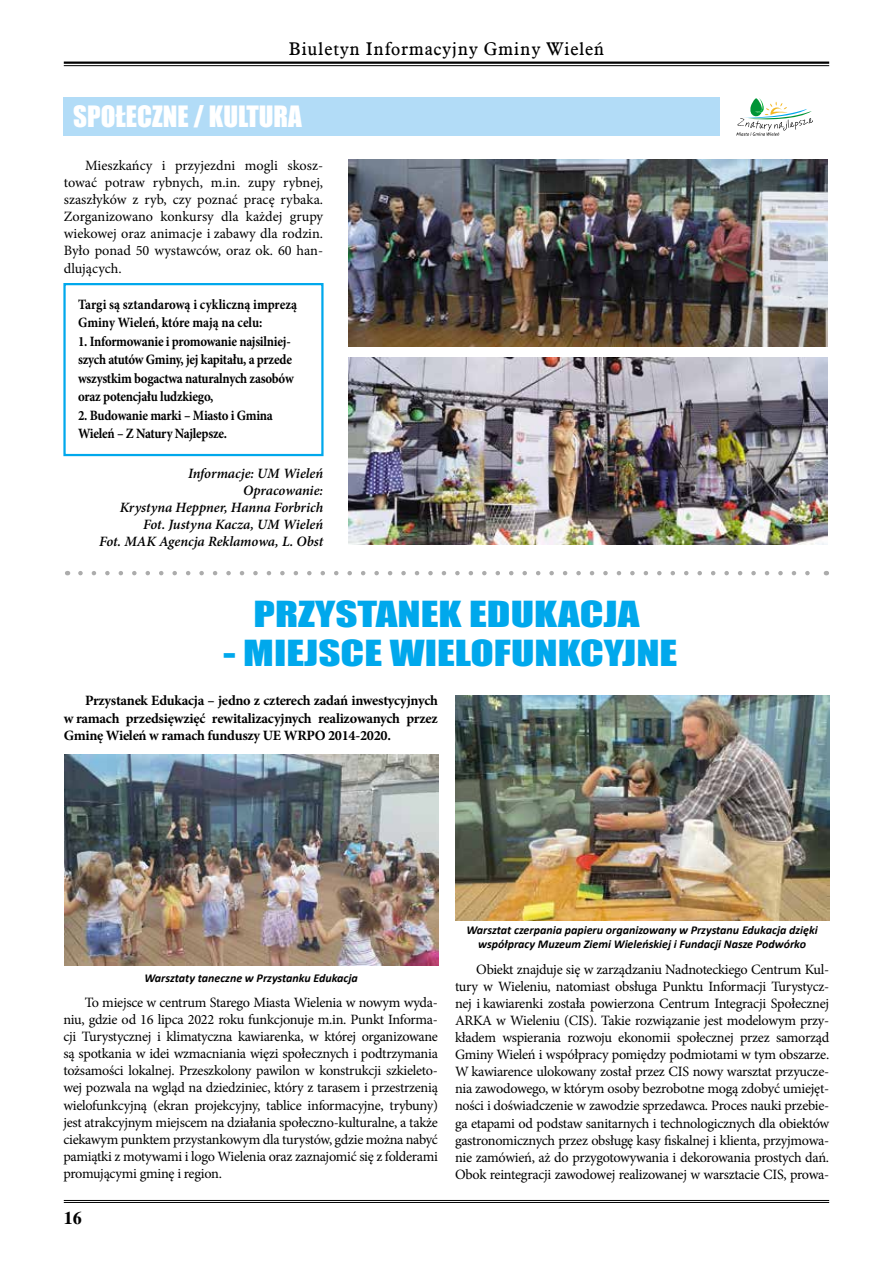
<style>
.page{position:relative;width:893px;height:1263px;background:#fff}
.page>*{position:absolute;margin:0;border:0;box-sizing:border-box;transform-origin:0 0}
.t1{font:33px "Impact";color:#00a8ec;scale:1.3 1}
.t2{font:27px "Impact";color:#fff}
.t3{font:18px "Aldine 721 EU";letter-spacing:.04em;color:#000}
.t4{font:700 18px "Dutch 801 EU";color:#000}
.t5{font:14.25px/17.1px "Minion Pro";letter-spacing:-.02em;color:#000;text-align:justify}
.t6{font:700 14.25px/18.5px "Minion Pro";letter-spacing:-.02em;color:#000;scale:.9 1}
.t7{font:700 14.25px/17.1px "Minion Pro";letter-spacing:-.02em;color:#000;text-align:justify}
.t8{font:italic 600 14.25px/17.1px "Minion Pro";letter-spacing:-.005em;color:#000;text-align:right}
.t9{font:700 14.25px/18.5px "Minion Pro";color:#000;scale:.9 1}
.t10{font:italic 700 12px/14.4px "Calibri";color:#000;text-align:center}
</style>
<div class="page">
<hr style="left:64px;top:1200px;width:765px;height:1px;background:#000">
<hr style="left:64px;top:1202px;width:765px;height:1px;background:#000">
<hr style="left:64px;top:62px;width:765px;height:2px;background:#000">
<hr style="left:64px;top:65px;width:765px;height:1px;background:#000">
<div style="left:64px;top:98px;width:656px;height:38px;background:#b2dcf7"></div>
<svg style="left:736px;top:98px;width:77px;height:38px"></svg>
<img style="left:455px;top:695px;width:374px;height:226px">
<img style="left:64px;top:755px;width:375px;height:210px">
<svg style="left:80px;top:571px;width:730px;height:4px"></svg>
<img style="left:349px;top:160px;width:479px;height:187px">
<img style="left:349px;top:357px;width:479px;height:188px">
<div style="left:63px;top:283px;width:261px;height:173px;border:2px solid #00a8ec"></div>
<p class="t3" style="left:289px;top:38px;width:317px">Biuletyn Informacyjny Gminy Wieleń</p>
<h2 class="t2" style="left:73px;top:95px;width:230px">SPOŁECZNE / KULTURA</h2>
<p class="t5" style="left:64px;top:157px;width:261px;text-indent:21px">Mieszkańcy i przyjezdni mogli skosz&shy;tować potraw rybnych, m.in. zupy rybnej, szaszłyków z ryb, czy poznać pracę rybaka.<br>Zorganizowano konkursy dla każdej grupy wiekowej oraz animacje i zabawy dla rodzin.<br>Było ponad 50 wystawców, oraz ok. 60 han&shy;dlujących.</p>
<p class="t9" style="left:78px;top:295px;width:245px">Targi są sztandarową i cykliczną imprezą<br>Gminy Wieleń, które mają na celu:</p>
<p class="t6" style="left:78px;top:332px;width:241px">1. Informowanie i promowanie najsilniej&shy;szych atutów Gminy, jej kapitału, a przede wszystkim bogactwa naturalnych zasobów oraz potencjału ludzkiego,</p>
<p class="t6" style="left:78px;top:406px;width:218px">2. Budowanie marki – Miasto i Gmina<br>Wieleń – Z Natury Najlepsze.</p>
<p class="t8" style="left:99px;top:464px;width:226px">Informacje: UM Wieleń<br>Opracowanie:<br>Krystyna Heppner, Hanna Forbrich<br>Fot. Justyna Kacza, UM Wieleń<br>Fot. MAK Agencja Reklamowa, L. Obst</p>
<h1 class="t1" style="left:253px;top:588px;width:298px">PRZYSTANEK EDUKACJA</h1>
<h1 class="t1" style="left:223px;top:628px;width:351px">- MIEJSCE WIELOFUNKCYJNE</h1>
<p class="t7" style="left:64px;top:692px;width:376px;text-indent:21px">Przystanek Edukacja – jedno z czterech zadań inwestycyjnych w ramach przedsięwzięć rewitalizacyjnych realizowanych przez Gminę Wieleń w ramach funduszy UE WRPO 2014-2020.</p>
<p class="t10" style="left:144px;top:970px;width:215px">Warsztaty taneczne w Przystanku Edukacja</p>
<p class="t5" style="left:63px;top:994px;width:376px;text-indent:21px">To miejsce w centrum Starego Miasta Wielenia w nowym wyda&shy;niu, gdzie od 16 lipca 2022 roku funkcjonuje m.in. Punkt Informa&shy;cji Turystycznej i klimatyczna kawiarenka, w której organizowane są spotkania w idei wzmacniania więzi społecznych i podtrzymania tożsamości lokalnej. Przeszkolony pawilon w konstrukcji szkieleto&shy;wej pozwala na wgląd na dziedziniec, który z tarasem i przestrzenią wielofunkcyjną (ekran projekcyjny, tablice informacyjne, trybuny) jest atrakcyjnym miejscem na działania społeczno-kulturalne, a także ciekawym punktem przystankowym dla turystów, gdzie można nabyć pamiątki z motywami i logo Wielenia oraz zaznajomić się z folderami promującymi gminę i region.</p>
<p class="t4" style="left:64px;top:1207px;width:19px">16</p>
<p class="t10" style="left:466px;top:922px;width:353px">Warsztat czerpania papieru organizowany w Przystanu Edukacja dzięki współpracy Muzeum Ziemi Wieleńskiej i Fundacji Nasze Podwórko</p>
<p class="t5" style="left:455px;top:961px;width:376px;text-indent:21px">Obiekt znajduje się w zarządzaniu Nadnoteckiego Centrum Kul&shy;tury w Wieleniu, natomiast obsługa Punktu Informacji Turystycz&shy;nej i kawiarenki została powierzona Centrum Integracji Społecznej ARKA w Wieleniu (CIS). Takie rozwiązanie jest modelowym przy&shy;kładem wspierania rozwoju ekonomii społecznej przez samorząd Gminy Wieleń i współpracy pomiędzy podmiotami w tym obszarze.<br>W kawiarence ulokowany został przez CIS nowy warsztat przyucze&shy;nia zawodowego, w którym osoby bezrobotne mogą zdobyć umiejęt&shy;ności i doświadczenie w zawodzie sprzedawca. Proces nauki przebie&shy;ga etapami od podstaw sanitarnych i technologicznych dla obiektów gastronomicznych przez obsługę kasy fiskalnej i klienta, przyjmowa&shy;nie zamówień, aż do przygotowywania i dekorowania prostych dań.<br>Obok reintegracji zawodowej realizowanej w warsztacie CIS, prowa-</p>
</div>
